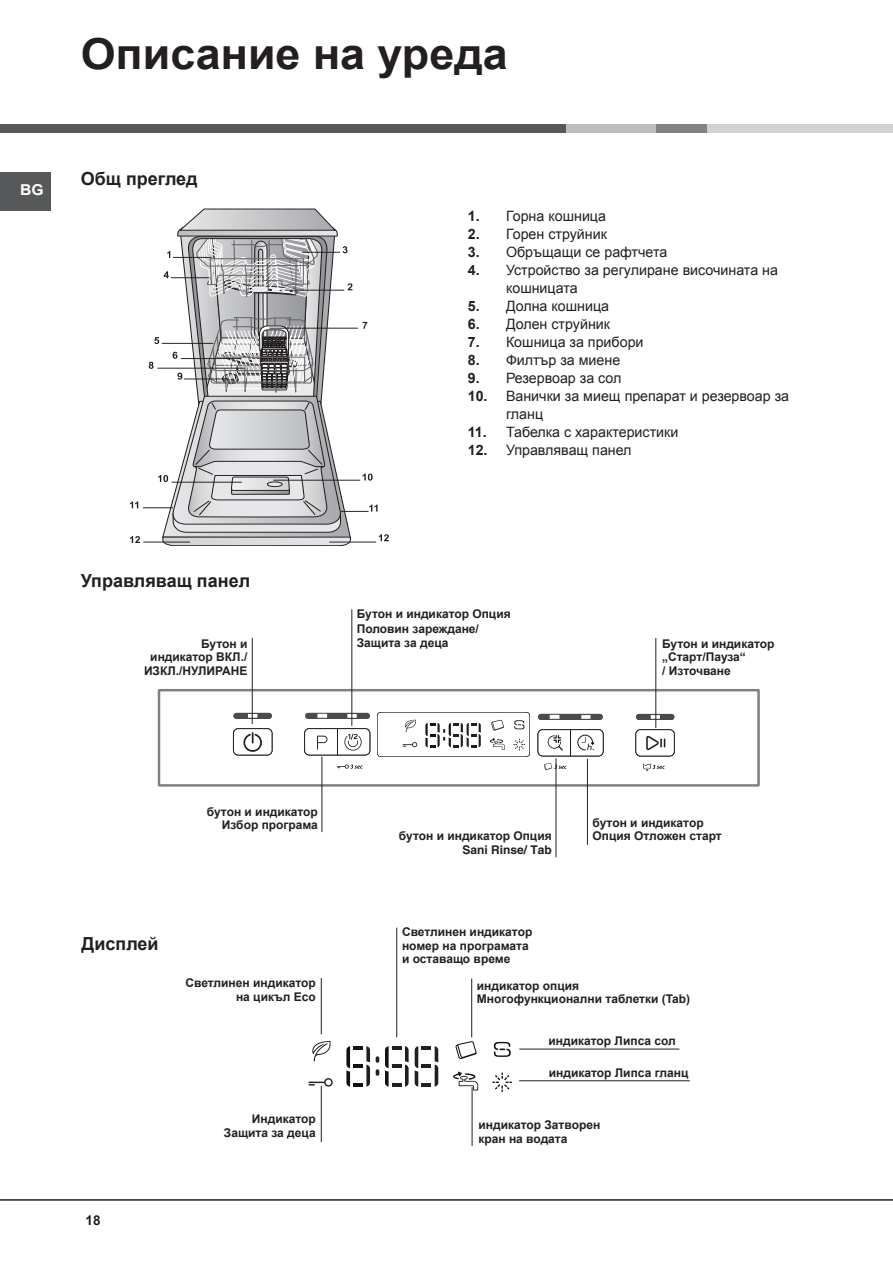
<style>
.page{position:relative;width:893px;height:1263px;background:#fff}
.page>*{position:absolute;margin:0;border:0;box-sizing:border-box;transform-origin:0 0}
.HEAD_1{font:700 42.75px "Arial";color:#231f20;scale:1.05 1}
.HEAD_2{font:700 18px "Arial";color:#231f20}
.t1{font:700 15px "Arial";color:#fff;scale:1.05 1}
.BODY_TEXT{font:14.25px/18px "Arial";color:#231f20}
.t2{font:700 13.5px "Arial";color:#231f20}
.BODY_TEXT-2{font:700 12px/13.5px "Arial";color:#231f20}
.s1{font-weight:700}
.s2{font-family:"Helvetica"}
</style>
<div class="page">
<div style="left:0;top:172px;width:51px;height:38px;background:#57585a"></div>
<div style="left:0;top:124px;width:893px;height:9px;background:#57585a"></div>
<div style="left:566px;top:124px;width:90px;height:9px;background:#bcbdc0"></div>
<div style="left:656px;top:124px;width:51px;height:9px;background:#808285"></div>
<div style="left:707px;top:124px;width:186px;height:9px;background:#d1d2d4"></div>
<hr style="left:0;top:1199px;width:893px;height:2px;background:#231f20">
<hr style="left:143px;top:507px;width:30px;height:1px;background:#231f20">
<svg style="left:130px;top:501px;width:8px;height:7px"></svg>
<svg style="left:149px;top:208px;width:240px;height:338px"></svg>
<hr style="left:143px;top:542px;width:47px;height:1px;background:#231f20">
<svg style="left:130px;top:536px;width:10px;height:7px"></svg>
<svg style="left:308px;top:1078px;width:25px;height:8px"></svg>
<svg style="left:453px;top:1071px;width:25px;height:19px"></svg>
<svg style="left:415px;top:1046px;width:23px;height:40px"></svg>
<svg style="left:385px;top:1046px;width:24px;height:40px"></svg>
<svg style="left:376px;top:1056px;width:3px;height:7px"></svg>
<svg style="left:376px;top:1069px;width:3px;height:7px"></svg>
<svg style="left:346px;top:1046px;width:24px;height:40px"></svg>
<svg style="left:312px;top:1041px;width:19px;height:20px"></svg>
<svg style="left:492px;top:1072px;width:20px;height:20px"></svg>
<svg style="left:494px;top:1042px;width:17px;height:15px"></svg>
<svg style="left:455px;top:1041px;width:22px;height:18px"></svg>
<hr style="left:321px;top:978px;width:1px;height:56px;background:#231f20">
<hr style="left:321px;top:1086px;width:1px;height:56px;background:#231f20">
<hr style="left:396px;top:928px;width:1px;height:109px;background:#231f20">
<hr style="left:471px;top:978px;width:1px;height:59px;background:#231f20">
<hr style="left:519px;top:1049px;width:160px;height:1px;background:#231f20">
<hr style="left:519px;top:1080px;width:171px;height:1px;background:#231f20">
<hr style="left:472px;top:1087px;width:1px;height:59px;background:#231f20">
<div style="left:158px;top:689px;width:602px;height:97px;border:2px solid #847d7d"></div>
<svg style="left:643px;top:763px;width:22px;height:8px"></svg>
<svg style="left:337px;top:764px;width:26px;height:5px"></svg>
<svg style="left:544px;top:763px;width:23px;height:7px"></svg>
<div style="left:305px;top:713px;width:65px;height:6px;background:#4b4a4c;border-radius:3px"></div>
<div style="left:233px;top:713px;width:39px;height:6px;background:#4b4a4c;border-radius:3px"></div>
<div style="left:304px;top:728px;width:66px;height:27px;border:1px solid #231f20;border-radius:5px"></div>
<svg style="left:337px;top:729px;width:1px;height:26px"></svg>
<div style="left:233px;top:728px;width:39px;height:27px;border:1px solid #231f20;border-radius:5px"></div>
<svg style="left:248px;top:714px;width:10px;height:4px"></svg>
<svg style="left:317px;top:714px;width:10px;height:4px"></svg>
<svg style="left:347px;top:714px;width:10px;height:4px"></svg>
<div style="left:538px;top:714px;width:65px;height:6px;background:#4b4a4c;border-radius:3px"></div>
<div style="left:636px;top:714px;width:38px;height:6px;background:#4b4a4c;border-radius:3px"></div>
<div style="left:635px;top:729px;width:40px;height:27px;border:1px solid #231f20;border-radius:5px"></div>
<div style="left:538px;top:729px;width:65px;height:27px;border:1px solid #231f20;border-radius:5px"></div>
<svg style="left:570px;top:730px;width:1px;height:26px"></svg>
<svg style="left:550px;top:715px;width:10px;height:4px"></svg>
<svg style="left:581px;top:715px;width:9px;height:4px"></svg>
<svg style="left:548px;top:735px;width:15px;height:15px"></svg>
<svg style="left:577px;top:735px;width:18px;height:15px"></svg>
<svg style="left:646px;top:736px;width:19px;height:14px"></svg>
<svg style="left:344px;top:734px;width:18px;height:16px"></svg>
<svg style="left:317px;top:736px;width:10px;height:14px"></svg>
<svg style="left:243px;top:732px;width:19px;height:20px"></svg>
<svg style="left:377px;top:712px;width:153px;height:45px"></svg>
<svg style="left:651px;top:715px;width:9px;height:4px"></svg>
<hr style="left:252px;top:638px;width:1px;height:86px;background:#231f20">
<hr style="left:556px;top:758px;width:1px;height:99px;background:#231f20">
<hr style="left:322px;top:756px;width:1px;height:76px;background:#231f20">
<hr style="left:352px;top:609px;width:1px;height:117px;background:#231f20">
<hr style="left:587px;top:759px;width:1px;height:86px;background:#231f20">
<hr style="left:656px;top:638px;width:1px;height:90px;background:#231f20">
<p class="t1" style="left:20px;top:180px;width:24px">BG</p>
<p class="HEAD_1" style="left:81px;top:26px;width:408px">Описание на уреда</p>
<p class="HEAD_2" style="left:81px;top:167px;width:118px">Общ преглед</p>
<p class="BODY_TEXT" style="left:468px;top:207px;width:140px"><span class="s1">1.</span> Горна кошница</p>
<p class="BODY_TEXT" style="left:468px;top:225px;width:141px"><span class="s1">2.</span> Горен струйник</p>
<p class="BODY_TEXT" style="left:468px;top:243px;width:201px"><span class="s1">3.</span> Обръщащи се рафтчета</p>
<p class="BODY_TEXT" style="left:506px;top:261px;width:273px;text-indent:-38px"><span class="s1">4.</span> Устройство за регулиране височината на кошницата</p>
<p class="BODY_TEXT" style="left:468px;top:297px;width:143px"><span class="s1">5.</span> Долна кошница</p>
<p class="BODY_TEXT" style="left:468px;top:315px;width:144px"><span class="s1">6.</span> Долен струйник</p>
<p class="BODY_TEXT" style="left:468px;top:333px;width:177px"><span class="s1">7.</span> Кошница за прибори</p>
<p class="BODY_TEXT" style="left:468px;top:351px;width:154px"><span class="s1">8.</span> Филтър за миене</p>
<p class="BODY_TEXT" style="left:468px;top:369px;width:155px"><span class="s1">9.</span> Резервоар за сол</p>
<p class="BODY_TEXT" style="left:506px;top:387px;width:285px;text-indent:-38px"><span class="s1">10.</span> Ванички за миещ препарат и резервоар за гланц</p>
<p class="BODY_TEXT" style="left:468px;top:423px;width:212px"><span class="s1">11.</span> Табелка с характеристики</p>
<p class="BODY_TEXT" style="left:468px;top:441px;width:165px"><span class="s1">12.</span> Управляващ панел</p>
<p class="HEAD_2" style="left:81px;top:569px;width:171px">Управляващ панел</p>
<p class="BODY_TEXT-2" style="left:144px;top:637px;width:105px;text-align:right">Бутон и индикатор ВКЛ./<br>ИЗКЛ./НУЛИРАНЕ</p>
<p class="BODY_TEXT-2" style="left:357px;top:607px;width:155px;line-height:15px">Бутон и индикатор Опция<br>Половин зареждане/</p>
<p class="BODY_TEXT-2" style="left:357px;top:636px;width:93px">Защита за деца</p>
<p class="BODY_TEXT-2" style="left:662px;top:637px;width:114px">Бутон и индикатор „Старт/Пауза“</p>
<p class="BODY_TEXT-2" style="left:662px;top:664px;width:70px">/ Източване</p>
<p class="BODY_TEXT-2" style="left:207px;top:805px;width:113px;text-align:right">бутон и индикатор<br>Избор програма</p>
<p class="HEAD_2" style="left:82px;top:932px;width:79px">Дисплей</p>
<p class="BODY_TEXT-2" style="left:185px;top:977px;width:132px;text-align:right">Светлинен индикатор на цикъл Eco</p>
<p class="t2" style="left:86px;top:1211px;width:17px">18</p>
<p class="BODY_TEXT-2" style="left:252px;top:1113px;width:65px">Индикатор</p>
<p class="BODY_TEXT-2" style="left:224px;top:1126px;width:93px">Защита за деца</p>
<p class="BODY_TEXT-2" style="left:399px;top:829px;width:154px;text-align:right">бутон и индикатор Опция<br><span class="s2">Sani Rinse/ Tab</span></p>
<p class="BODY_TEXT-2" style="left:402px;top:926px;width:132px">Светлинен индикатор</p>
<p class="BODY_TEXT-2" style="left:402px;top:939px;width:128px">номер на програмата и оставащо време</p>
<p class="BODY_TEXT-2" style="left:593px;top:816px;width:131px">бутон и индикатор<br>Опция Отложен старт</p>
<p class="BODY_TEXT-2" style="left:477px;top:979px;width:215px">индикатор опция<br>Многофункционални таблетки (Tab)</p>
<p class="BODY_TEXT-2" style="left:549px;top:1034px;width:129px">индикатор Липса сол</p>
<p class="BODY_TEXT-2" style="left:549px;top:1066px;width:141px">индикатор Липса гланц</p>
<p class="BODY_TEXT-2" style="left:478px;top:1118px;width:123px">индикатор Затворен кран на водата</p>
</div>
